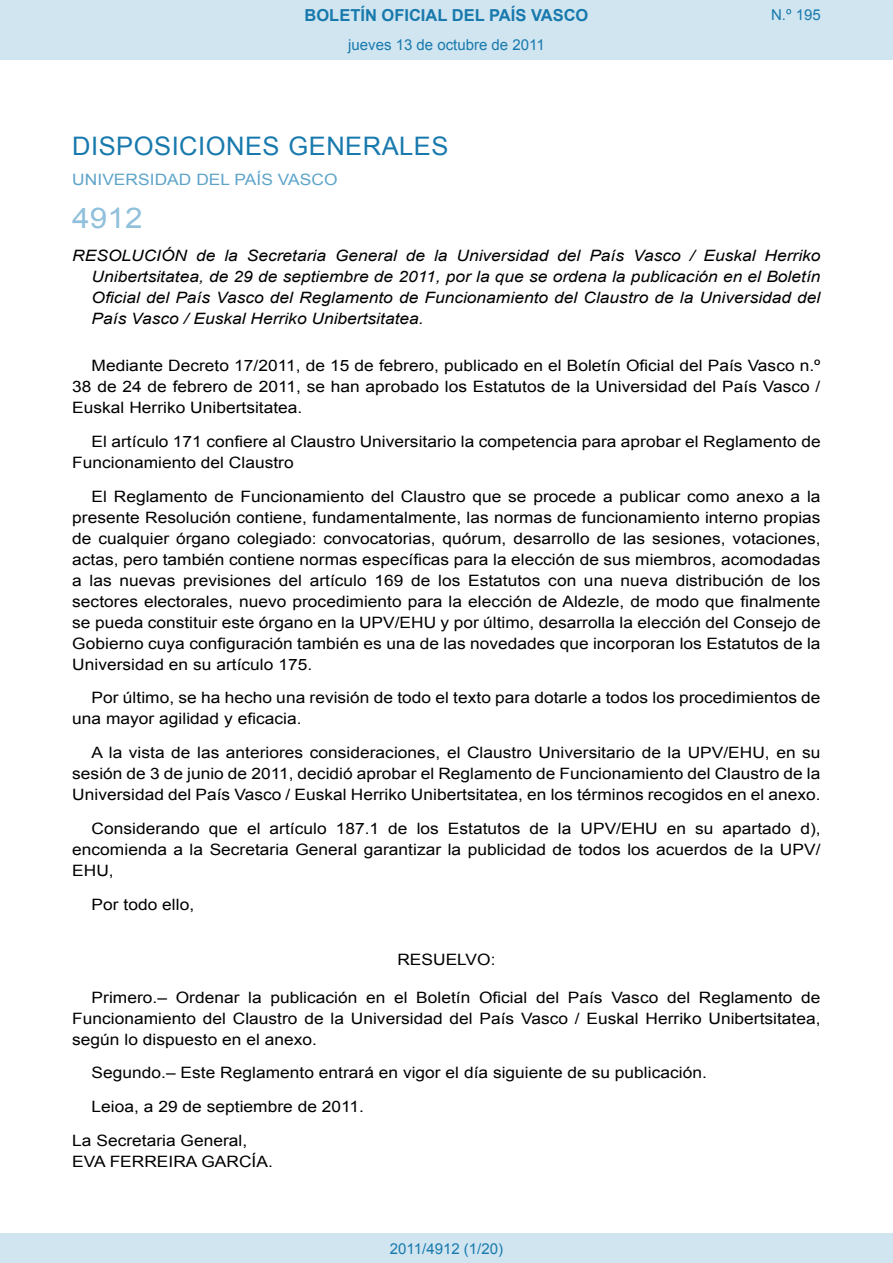
<style>
.page{position:relative;width:893px;height:1263px;background:#fff}
.page>*{position:absolute;margin:0;border:0;box-sizing:border-box;transform-origin:0 0}
.BOPVOrden{font:28.5px "Arial";color:#90c0db;scale:1.11 1}
.BOPVSeccion{font:25.5px "Arial";letter-spacing:.02em;color:#1879ad}
.t1{font:700 16.5px "Arial";color:#1879ad}
.BOPVDetalle{font:15.6px/21px "Arial";color:#000;text-align:justify;scale:1.11 1}
.BOPVTitulo{font:italic 15.6px/21px "Arial";color:#000;text-align:justify;scale:1.11 1}
.BOPVFirmaLugFec{font:15.6px "Arial";color:#000;scale:1.11 1}
.BOPVOrganismo{font:15.6px "Arial";letter-spacing:.005em;color:#5ea4ca;scale:1.11 1}
.BOPVFirmaPuesto{font:15.6px "Arial";color:#000;scale:1.11 1}
.BOPVFirmaNombre{font:15.6px "Arial";color:#000;scale:1.11 1}
.BOPVClave{font:15.6px "Arial";color:#000;scale:1.11 1}
.Paginacion_Centro{font:15px "Arial";color:#1879ad}
</style>
<div class="page">
<div style="left:0;top:0;width:893px;height:60px;background:#d0e5f0"></div>
<div style="left:0;top:1233px;width:893px;height:30px;background:#d0e5f0"></div>
<p class="t1" style="left:305px;top:4px;width:285px">BOLETÍN OFICIAL DEL PAÍS VASCO</p>
<p class="Paginacion_Centro" style="left:348px;top:35px;width:198px">jueves 13 de octubre de 2011</p>
<p class="Paginacion_Centro" style="left:771px;top:5px;width:51px">N.º 195</p>
<p class="BOPVSeccion" style="left:72px;top:129px;width:378px">DISPOSICIONES GENERALES</p>
<p class="BOPVOrganismo" style="left:72px;top:169px;width:240px">UNIVERSIDAD DEL PAÍS VASCO</p>
<p class="BOPVOrden" style="left:72px;top:199px;width:65px">4912</p>
<p class="BOPVTitulo" style="left:92px;top:246px;width:658px;text-indent:-19px">RESOLUCIÓN de la Secretaria General de la Universidad del País Vasco / Euskal Herriko Unibertsitatea, de 29 de septiembre de 2011, por la que se ordena la publicación en el Boletín Oficial del País Vasco del Reglamento de Funcionamiento del Claustro de la Universidad del País Vasco / Euskal Herriko Unibertsitatea.</p>
<p class="BOPVDetalle" style="left:72px;top:355px;width:676px;text-indent:19px">Mediante Decreto 17/2011, de 15 de febrero, publicado en el Boletín Oficial del País Vasco n.º 38 de 24 de febrero de 2011, se han aprobado los Estatutos de la Universidad del País Vasco / Euskal Herriko Unibertsitatea.</p>
<p class="BOPVDetalle" style="left:72px;top:431px;width:676px;text-indent:19px">El artículo 171 confiere al Claustro Universitario la competencia para aprobar el Reglamento de<br>Funcionamiento del Claustro</p>
<p class="BOPVDetalle" style="left:72px;top:486px;width:676px;text-indent:19px">El Reglamento de Funcionamiento del Claustro que se procede a publicar como anexo a la presente Resolución contiene, fundamentalmente, las normas de funcionamiento interno propias de cualquier órgano colegiado: convocatorias, quórum, desarrollo de las sesiones, votaciones, actas, pero también contiene normas específicas para la elección de sus miembros, acomodadas a las nuevas previsiones del artículo 169 de los Estatutos con una nueva distribución de los sectores electorales, nuevo procedimiento para la elección de Aldezle, de modo que finalmente se pueda constituir este órgano en la UPV/EHU y por último, desarrolla la elección del Consejo de Gobierno cuya configuración también es una de las novedades que incorporan los Estatutos de la Universidad en su artículo 175.</p>
<p class="BOPVDetalle" style="left:72px;top:687px;width:676px;text-indent:19px">Por último, se ha hecho una revisión de todo el texto para dotarle a todos los procedimientos de una mayor agilidad y eficacia.</p>
<p class="BOPVDetalle" style="left:72px;top:742px;width:676px;text-indent:19px">A la vista de las anteriores consideraciones, el Claustro Universitario de la UPV/EHU, en su sesión de 3 de junio de 2011, decidió aprobar el Reglamento de Funcionamiento del Claustro de la Universidad del País Vasco / Euskal Herriko Unibertsitatea, en los términos recogidos en el anexo.</p>
<p class="BOPVDetalle" style="left:72px;top:818px;width:676px;text-indent:19px">Considerando que el artículo 187.1 de los Estatutos de la UPV/EHU en su apartado d), encomienda a la Secretaria General garantizar la publicidad de todos los acuerdos de la UPV/ EHU,</p>
<p class="BOPVDetalle" style="left:92px;top:894px;width:94px">Por todo ello,</p>
<p class="BOPVClave" style="left:397px;top:949px;width:90px">RESUELVO:</p>
<p class="BOPVDetalle" style="left:72px;top:987px;width:676px;text-indent:19px">Primero.– Ordenar la publicación en el Boletín Oficial del País Vasco del Reglamento de Funcionamiento del Claustro de la Universidad del País Vasco / Euskal Herriko Unibertsitatea, según lo dispuesto en el anexo.</p>
<p class="BOPVDetalle" style="left:92px;top:1062px;width:556px">Segundo.– Este Reglamento entrará en vigor el día siguiente de su publicación.</p>
<p class="BOPVFirmaLugFec" style="left:92px;top:1096px;width:247px">Leioa, a 29 de septiembre de 2011.</p>
<p class="BOPVFirmaPuesto" style="left:72px;top:1130px;width:159px">La Secretaria General,</p>
<p class="BOPVFirmaNombre" style="left:72px;top:1151px;width:182px">EVA FERREIRA GARCÍA.</p>
<p class="Paginacion_Centro" style="left:390px;top:1238px;width:115px">2011/4912 (1/20)</p>
</div>
